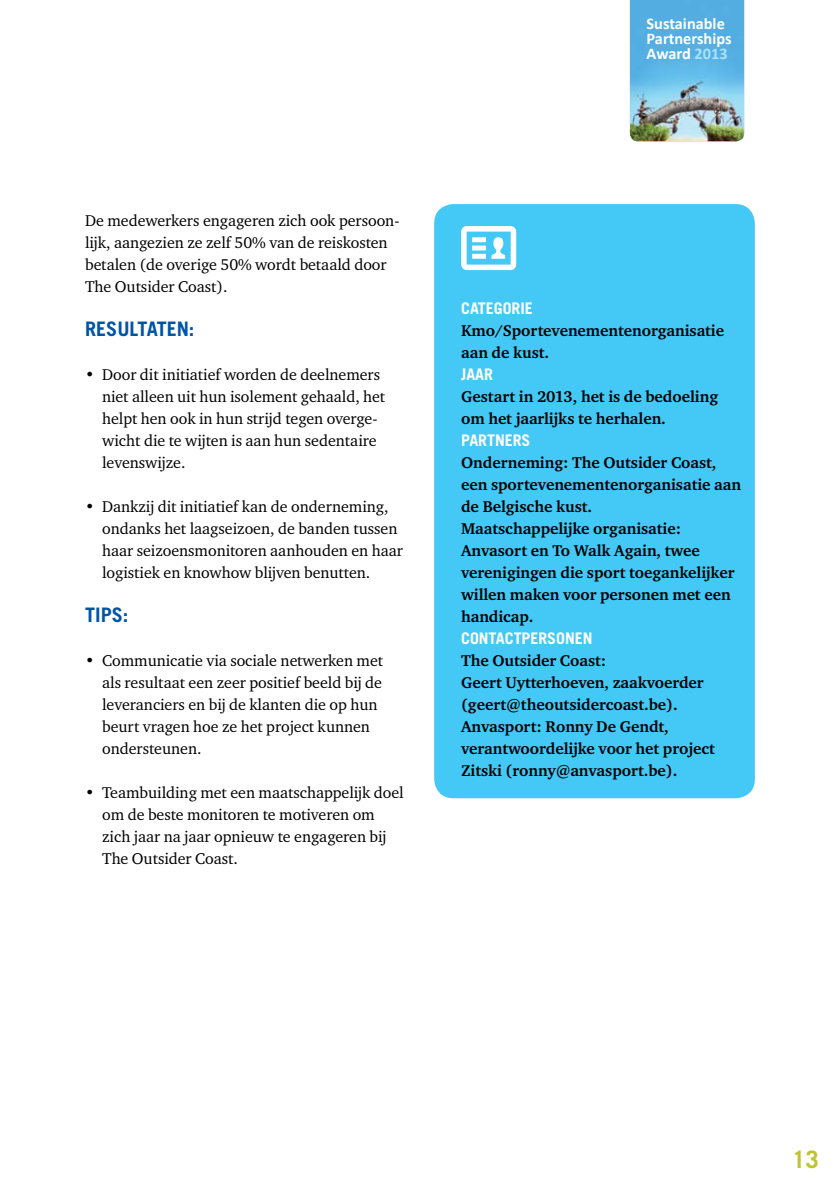
<style>
.page{position:relative;width:840px;height:1191px;background:#fff}
.page>*{position:absolute;margin:0;border:0;box-sizing:border-box;transform-origin:0 0}
.t1{font:700 24px "Trade Gothic";color:#bec531}
.t2{font:700 20px "Trade Gothic";color:#0054a6}
.t3{font:700 16.4px/15.2px "Calibri";color:#fff}
.t4{font:16px/22px "Charter ITC";letter-spacing:-.005em;color:#000}
.t5{font:700 16px/22px "Charter ITC";letter-spacing:-.005em;color:#000}
.t6{font:700 16px "Trade Gothic";letter-spacing:-.005em;color:#fff}
.s1{color:#abe1fa}
</style>
<div class="page">
<img style="left:629px;top:0;width:114px;height:141px">
<div style="left:434px;top:204px;width:320px;height:594px;background:#44c8f5;border-radius:19px"></div>
<svg style="left:461px;top:226px;width:55px;height:44px"></svg>
<p class="t3" style="left:646px;top:16px;width:87px">Sustainable<br>Partnerships<br>Award <span class="s1">2013</span></p>
<p class="t4" style="left:85px;top:209px;width:315px">De medewerkers engageren zich ook persoon&shy;lijk, aangezien ze zelf 50% van de reiskosten betalen (de overige 50% wordt betaald door The Outsider Coast).</p>
<p class="t2" style="left:85px;top:317px;width:111px">RESULTATEN:</p>
<p class="t4" style="left:102px;top:363px;width:284px;text-indent:-17px">• Door dit initiatief worden de deelnemers niet alleen uit hun isolement gehaald, het helpt hen ook in hun strijd tegen overge&shy;wicht die te wijten is aan hun sedentaire levenswijze.</p>
<p class="t4" style="left:102px;top:495px;width:302px;text-indent:-17px">• Dankzij dit initiatief kan de onderneming, ondanks het laagseizoen, de banden tussen haar seizoensmonitoren aanhouden en haar logistiek en knowhow blijven benutten.</p>
<p class="t2" style="left:85px;top:603px;width:45px">TIPS:</p>
<p class="t4" style="left:102px;top:649px;width:282px;text-indent:-17px">• Communicatie via sociale netwerken met als resultaat een zeer positief beeld bij de leveranciers en bij de klanten die op hun beurt vragen hoe ze het project kunnen ondersteunen.</p>
<p class="t4" style="left:102px;top:781px;width:303px;text-indent:-17px">• Teambuilding met een maatschappelijk doel om de beste monitoren te motiveren om zich jaar na jaar opnieuw te engageren bij The Outsider Coast.</p>
<p class="t6" style="left:461px;top:298px;width:66px">CATEGORIE</p>
<p class="t5" style="left:461px;top:319px;width:264px">Kmo/Sportevenementenorganisatie aan de kust.</p>
<p class="t6" style="left:461px;top:364px;width:33px">JAAR</p>
<p class="t5" style="left:461px;top:385px;width:258px">Gestart in 2013, het is de bedoeling om het jaarlijks te herhalen.</p>
<p class="t6" style="left:461px;top:430px;width:69px">PARTNERS</p>
<p class="t5" style="left:461px;top:451px;width:281px">Onderneming: The Outsider Coast, een sportevenementenorganisatie aan de Belgische kust.<br>Maatschappelijke organisatie:<br>Anvasort en To Walk Again, twee verenigingen die sport toegankelijker willen maken voor personen met een handicap.</p>
<p class="t6" style="left:461px;top:628px;width:133px">CONTACTPERSONEN</p>
<p class="t5" style="left:461px;top:649px;width:255px">The Outsider Coast:<br>Geert Uytterhoeven, zaakvoerder (geert@theoutsidercoast.be).<br>Anvasport: Ronny De Gendt, verantwoordelijke voor het project<br>Zitski (ronny@anvasport.be).</p>
<h1 class="t1" style="left:791px;top:1144px;width:28px">13</h1>
</div>
